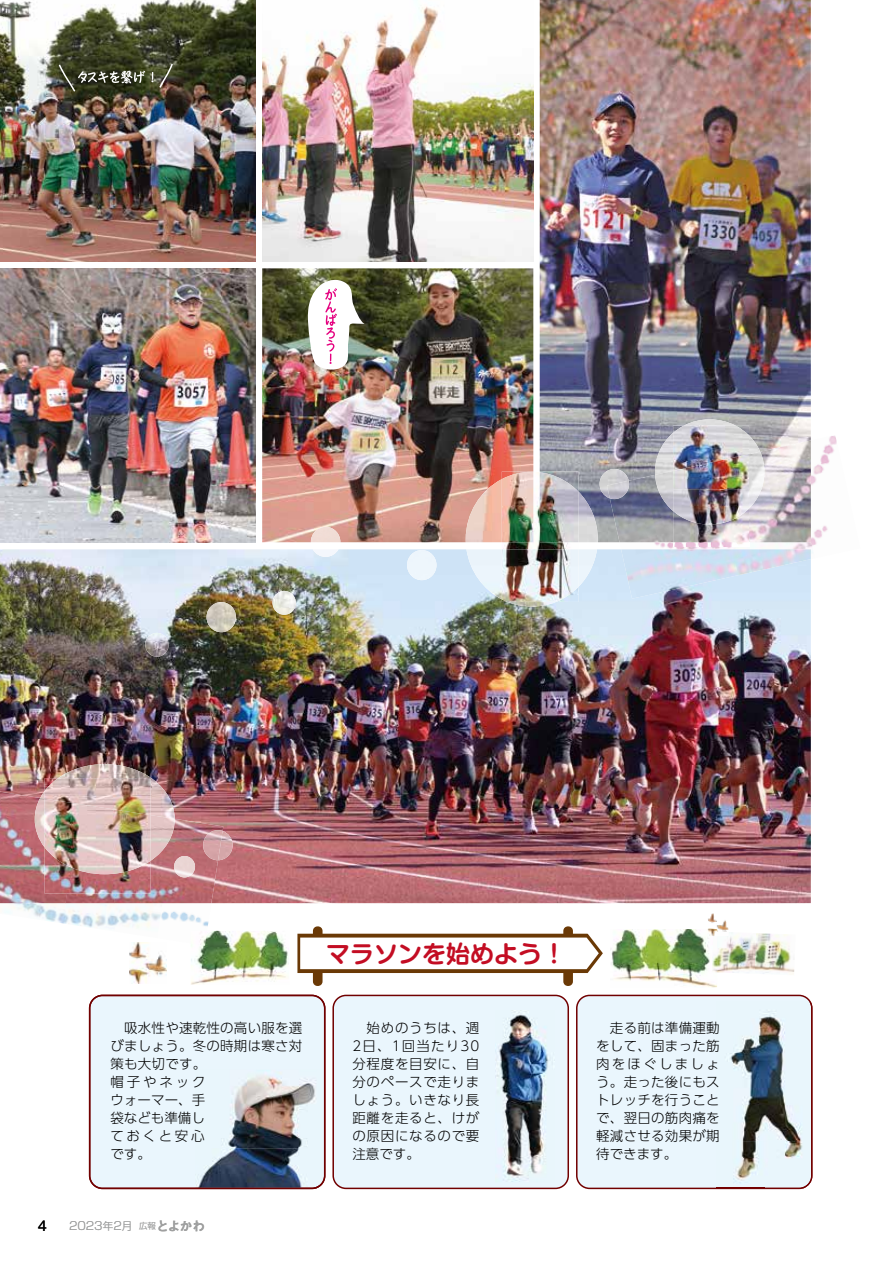
<style>
.page{position:relative;width:893px;height:1263px;background:#fff}
.page>*{position:absolute;margin:0;border:0;box-sizing:border-box;transform-origin:0 0}
.t1{font:24px "Shin M Go Pro De Bold 90 pv RKSJ H";color:#c30d23}
.t2{font:13.5px/18px "UD Shin Go Pro Light 90 pv RKSJ H";letter-spacing:.02em;color:#000;text-align:justify}
.t3{font:13.35px "Midashi Go Pro MB31";color:#9fa0a0}
.t4{font:13.35px "Gothic MB101 Pro";color:#000}
.t5{font:300 11.1px "Shin Go Pro";color:#9fa0a0}
.s1{font-size:10.65px}
.s2{font-family:"Shin Go Pro";font-weight:300;font-size:8.55px}
</style>
<div class="page">
<img style="left:540px;top:0;width:271px;height:542px">
<img style="left:262px;top:6px;width:271px;height:256px">
<img style="left:0;top:0;width:256px;height:262px">
<img style="left:262px;top:268px;width:271px;height:274px">
<img style="left:0;top:268px;width:256px;height:274px">
<img style="left:0;top:549px;width:811px;height:354px">
<div style="left:332px;top:995px;width:237px;height:194px;background:#eaf6fd"></div>
<div style="left:576px;top:995px;width:235px;height:194px;background:#eaf6fd"></div>
<img style="left:655px;top:419px;width:105px;height:21px">
<svg style="left:466px;top:542px;width:129px;height:1px"></svg>
<img style="left:578px;top:492px;width:20px;height:50px">
<img style="left:466px;top:479px;width:36px;height:63px">
<img style="left:466px;top:549px;width:131px;height:58px">
<img style="left:600px;top:469px;width:10px;height:29px">
<img style="left:407px;top:550px;width:29px;height:30px;border-radius:15px">
<svg style="left:311px;top:542px;width:29px;height:1px"></svg>
<img style="left:311px;top:527px;width:29px;height:15px">
<img style="left:313px;top:549px;width:25px;height:8px">
<img style="left:272px;top:591px;width:24px;height:24px;border-radius:12px">
<img style="left:207px;top:602px;width:29px;height:30px;border-radius:15px">
<img style="left:145px;top:633px;width:24px;height:24px;border-radius:12px">
<img style="left:223px;top:831px;width:10px;height:29px">
<img style="left:40px;top:764px;width:135px;height:34px">
<img style="left:540px;top:471px;width:38px;height:1px">
<img style="left:502px;top:471px;width:31px;height:1px">
<img style="left:502px;top:472px;width:76px;height:130px">
<img style="left:540px;top:472px;width:38px;height:70px">
<img style="left:502px;top:472px;width:31px;height:70px">
<svg style="left:89px;top:995px;width:236px;height:194px;fill:#eaf6fd"></svg>
<img style="left:495px;top:1010px;width:59px;height:173px">
<img style="left:717px;top:1002px;width:47px;height:185px">
<img style="left:764px;top:1002px;width:49px;height:186px">
<img style="left:717px;top:1187px;width:48px;height:1px">
<img style="left:811px;top:435px;width:26px;height:110px">
<img style="left:619px;top:542px;width:57px;height:7px">
<img style="left:676px;top:540px;width:139px;height:13px">
<img style="left:610px;top:440px;width:201px;height:102px">
<img style="left:621px;top:549px;width:190px;height:50px">
<img style="left:655px;top:452px;width:109px;height:59px">
<img style="left:607px;top:481px;width:22px;height:18px">
<img style="left:162px;top:903px;width:49px;height:24px">
<img style="left:12px;top:903px;width:150px;height:25px">
<img style="left:0;top:792px;width:65px;height:111px">
<img style="left:116px;top:819px;width:107px;height:84px">
<img style="left:65px;top:893px;width:51px;height:10px">
<img style="left:203px;top:830px;width:20px;height:30px">
<img style="left:174px;top:856px;width:21px;height:21px;border-radius:11px">
<img style="left:35px;top:798px;width:140px;height:63px">
<img style="left:191px;top:931px;width:98px;height:53px">
<img style="left:191px;top:931px;width:16px;height:14px">
<img style="left:717px;top:932px;width:78px;height:42px">
<svg style="left:297px;top:926px;width:306px;height:60px"></svg>
<img style="left:610px;top:929px;width:107px;height:58px">
<img style="left:712px;top:936px;width:5px;height:36px">
<img style="left:129px;top:942px;width:37px;height:41px">
<img style="left:708px;top:913px;width:20px;height:16px">
<svg style="left:708px;top:929px;width:20px;height:7px"></svg>
<img style="left:45px;top:778px;width:105px;height:21px">
<img style="left:45px;top:874px;width:105px;height:19px">
<img style="left:45px;top:799px;width:105px;height:75px">
<img style="left:673px;top:425px;width:76px;height:29px">
<img style="left:673px;top:524px;width:76px;height:22px">
<img style="left:673px;top:454px;width:76px;height:70px">
<img style="left:308px;top:278px;width:57px;height:95px">
<svg style="left:59px;top:65px;width:86px;height:27px"></svg>
<svg style="left:151px;top:64px;width:22px;height:24px"></svg>
<h1 class="t1" style="left:326px;top:934px;width:241px">マラソンを始めよう!</h1>
<p class="t2" style="left:110px;top:1018px;width:193px;text-align:left">　吸水性や速乾性の高い服を選びましょう。冬の時期は寒さ対策も大切です。<br>帽子やネック<br>ウォーマー、手<br>袋なども準備し<br>ておくと安心<br>です。</p>
<p class="t2" style="left:352px;top:1018px;width:129px">　始めのうちは、週2日、1回当たり30分程度を目安に、自分のペースで走りましょう。いきなり長距離を走ると、けがの原因になるので要注意です。</p>
<p class="t2" style="left:596px;top:1018px;width:125px">　走る前は準備運動をして、固まった筋肉をほぐしましょう。走った後にもストレッチを行うことで、翌日の筋肉痛を軽減させる効果が期待できます。</p>
<p class="t4" style="left:38px;top:1215px;width:11px">4</p>
<p class="t5" style="left:69px;top:1217px;width:65px">2023<span class="s1">年</span>2<span class="s1">月</span></p>
<p class="t3" style="left:139px;top:1215px;width:68px"><span class="s2">広報</span>とよかわ</p>
</div>
